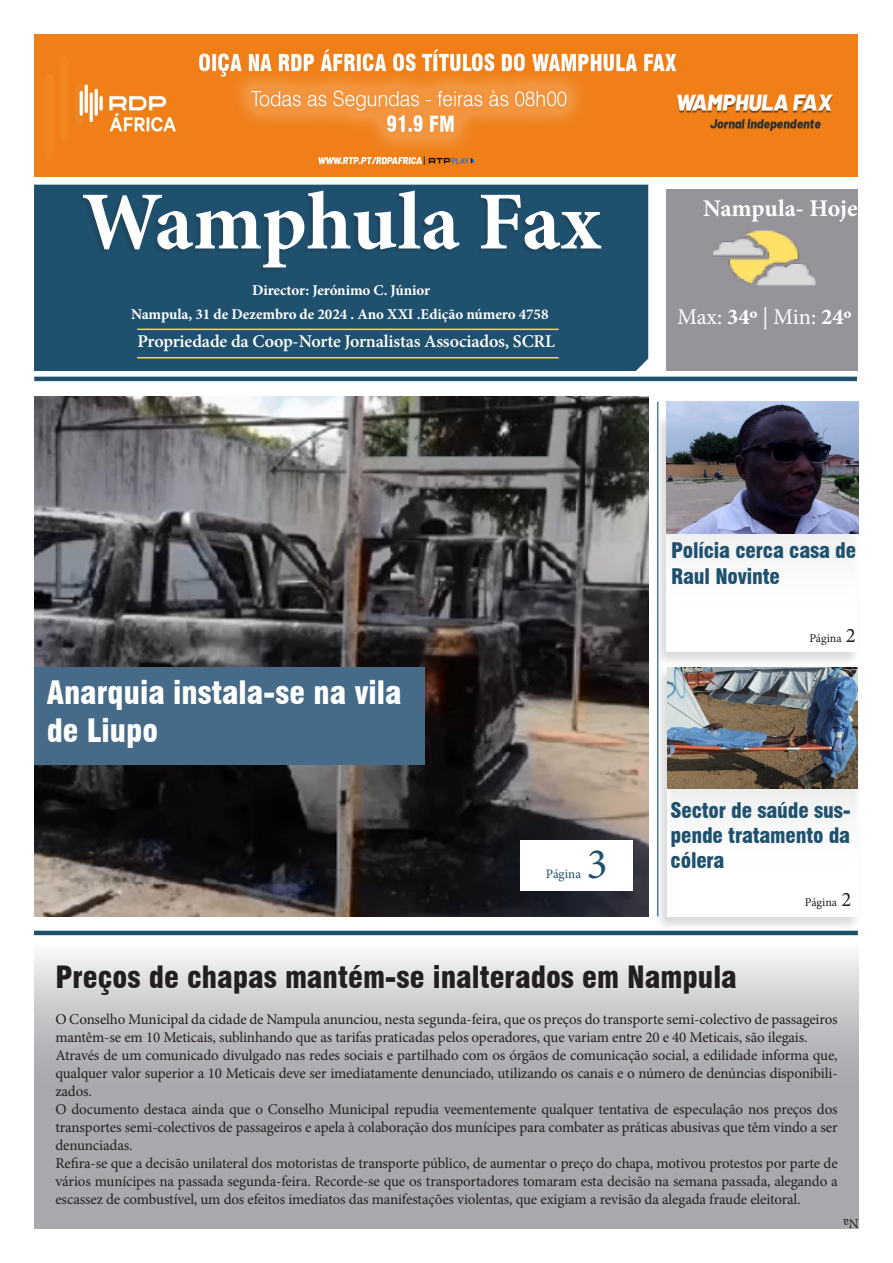
<style>
.page{position:relative;width:893px;height:1263px;background:#fff}
.page>*{position:absolute;margin:0;border:0;box-sizing:border-box;transform-origin:0 0}
.Estilo_de_parágrafo{font:700 82.5px "Minion Pro";letter-spacing:-.005em;color:#fff}
.t1{font:43.5px "Minion Pro";color:#1f516e}
.t2{font:900 condensed 31.5px/37.8px "Swiss 721 BT";color:#fff}
.t3{font:900 condensed 30px "Swiss 721 BT";color:#231f20}
.Main_text{font:700 24px "Minion Pro";letter-spacing:-.01em;color:#fff}
.Main_text-2{font:22.5px "Minion Pro";letter-spacing:-.005em;color:#fff}
.t4{font:900 condensed 21px/25.2px "Swiss 721 BT";letter-spacing:-.01em;color:#1f516e}
.t5{font:600 18px "Minion Pro";letter-spacing:-.01em;color:#fff}
.t6{font:15px/18px "Minion Pro";letter-spacing:-.01em;color:#231f20;text-align:justify}
.t7{font:700 15px "Minion Pro";letter-spacing:-.005em;color:#fff}
.t8{font:13.5px "Minion Pro";color:#231f20}
.t9{font:13.05px "Minion Pro";letter-spacing:-.005em;color:#1f516e}
.t10{font:12px "Minion Pro";letter-spacing:-.005em;color:#231f20}
.s1{font-weight:700}
.s2{font-size:20.7px}
</style>
<div class="page">
<div style="left:34px;top:185px;width:614px;height:186px;background:#1f516e"></div>
<div style="left:655px;top:666px;width:207px;height:266px;background:#231f20;opacity:.17"></div>
<div style="left:655px;top:666px;width:203px;height:252px;background:#fff"></div>
<div style="left:666px;top:189px;width:191px;height:182px;background:#96939a"></div>
<img style="left:713px;top:230px;width:102px;height:56px">
<img style="left:34px;top:396px;width:614px;height:520px">
<div style="left:34px;top:667px;width:391px;height:98px;background:#466b88"></div>
<div style="left:521px;top:840px;width:112px;height:50px;background:#fff"></div>
<div style="left:653px;top:413px;width:208px;height:254px;background:#231f20;opacity:.17"></div>
<div style="left:664px;top:413px;width:193px;height:240px;background:#fff"></div>
<img style="left:666px;top:402px;width:193px;height:132px">
<div style="left:78px;top:191px;width:523px;height:82px;background:#231f20;opacity:.2"></div>
<hr style="left:137px;top:357px;width:422px;height:1px;background:#fff101">
<hr style="left:137px;top:329px;width:422px;height:1px;background:#fff101">
<hr style="left:34px;top:377px;width:823px;height:4px;background:#1d506c">
<hr style="left:34px;top:931px;width:824px;height:4px;background:#1d506c">
<hr style="left:657px;top:402px;width:1px;height:514px;background:#1f516e">
<svg style="left:34px;top:953px;width:825px;height:276px;background:#b6b7bb"></svg>
<img style="left:34px;top:34px;width:823px;height:143px">
<img style="left:667px;top:667px;width:191px;height:122px">
<p class="Estilo_de_parágrafo" style="left:82px;top:164px;width:520px">Wamphula Fax</p>
<p class="t7" style="left:252px;top:279px;width:180px">Director: Jerónimo C. Júnior</p>
<p class="t7" style="left:131px;top:303px;width:419px">Nampula, 31 de Dezembro de 2024 . Ano XXI .Edição número 4758</p>
<p class="t5" style="left:137px;top:329px;width:419px">Propriedade da Coop-Norte Jornalistas Associados, SCRL</p>
<p class="Main_text" style="left:703px;top:191px;width:156px">Nampula- Hoje</p>
<p class="Main_text-2" style="left:677px;top:302px;width:176px">Max: <span class="s1">34º</span> | Min: <span class="s1">24º</span></p>
<p class="t2" style="left:47px;top:674px;width:356px">Anarquia instala-se na vila de Liupo</p>
<p class="t1" style="left:587px;top:835px;width:22px">3</p>
<p class="t9" style="left:546px;top:865px;width:37px">Página</p>
<p class="t4" style="left:671px;top:538px;width:187px">Polícia cerca casa de<br>Raul Novinte</p>
<p class="t10" style="left:809px;top:630px;width:48px">Página <span class="s2">2</span></p>
<p class="t4" style="left:671px;top:797px;width:182px;text-align:justify">Sector de saúde sus&shy;pende tratamento da cólera</p>
<p class="t10" style="left:805px;top:894px;width:48px">Página <span class="s2">2</span></p>
<p class="t3" style="left:55px;top:959px;width:683px">Preços de chapas mantém-se inalterados em Nampula</p>
<p class="t6" style="left:55px;top:1010px;width:784px">O Conselho Municipal da cidade de Nampula anunciou, nesta segunda-feira, que os preços do transporte semi-colectivo de passageiros mantêm-se em 10 Meticais, sublinhando que as tarifas praticadas pelos operadores, que variam entre 20 e 40 Meticais, são ilegais.</p>
<p class="t6" style="left:55px;top:1046px;width:784px">Através de um comunicado divulgado nas redes sociais e partilhado com os órgãos de comunicação social, a edilidade informa que, qualquer valor superior a 10 Meticais deve ser imediatamente denunciado, utilizando os canais e o número de denúncias disponibili&shy;zados.</p>
<p class="t6" style="left:55px;top:1100px;width:784px">O documento destaca ainda que o Conselho Municipal repudia veementemente qualquer tentativa de especulação nos preços dos transportes semi-colectivos de passageiros e apela à colaboração dos munícipes para combater as práticas abusivas que têm vindo a ser denunciadas.</p>
<p class="t6" style="left:55px;top:1154px;width:784px">Refira-se que a decisão unilateral dos motoristas de transporte público, de aumentar o preço do chapa, motivou protestos por parte de vários munícipes na passada segunda-feira. Recorde-se que os transportadores tomaram esta decisão na semana passada, alegando a escassez de combustível, um dos efeitos imediatos das manifestações violentas, que exigiam a revisão da alegada fraude eleitoral.</p>
<p class="t8" style="left:859px;top:1232px;width:17px;rotate:-180deg">Na</p>
</div>
